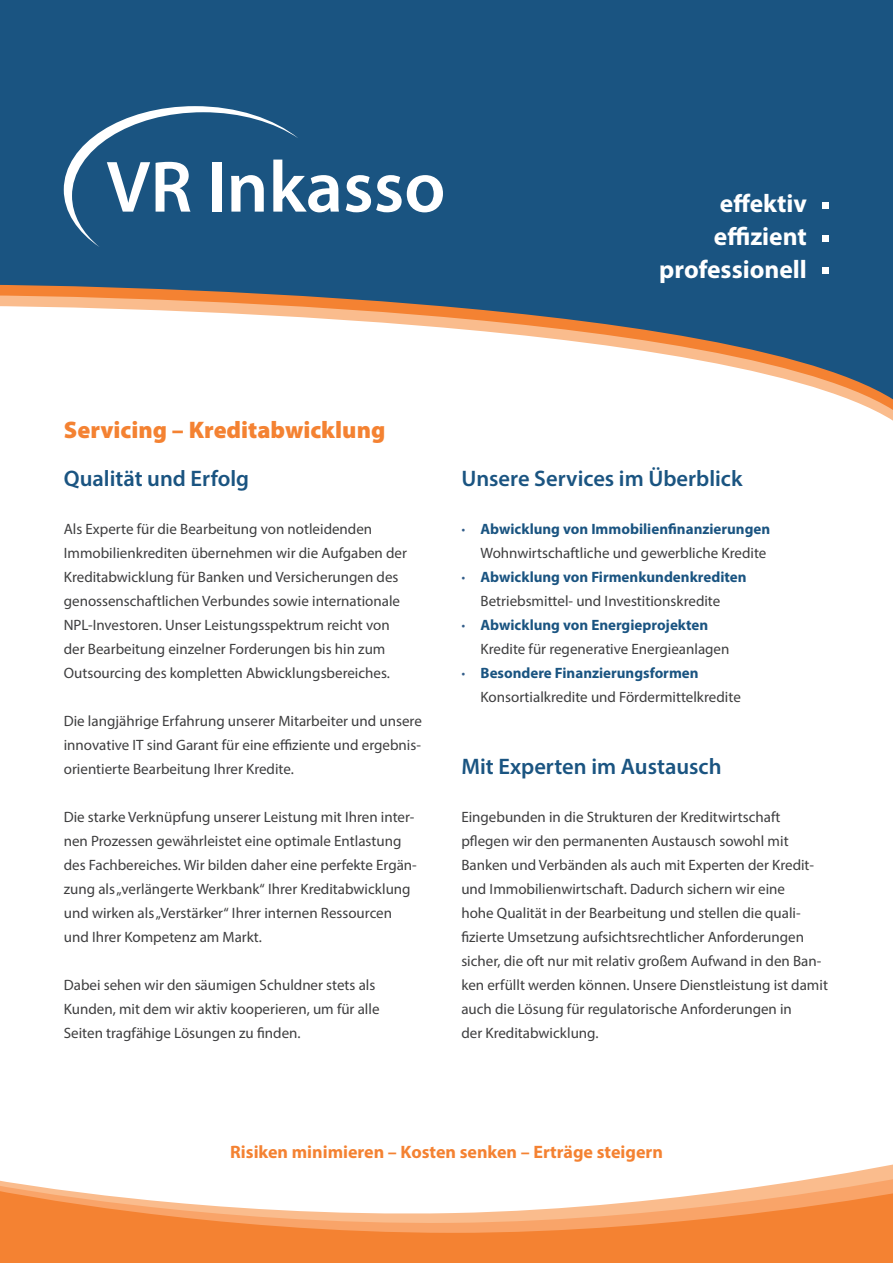
<style>
.page{position:relative;width:893px;height:1263px;background:#fff}
.page>*{position:absolute;margin:0;border:0;box-sizing:border-box;transform-origin:0 0}
.t1{font:600 73.35px "Myriad Pro";color:#fff}
.t2{font:700 25.5px/33px "Myriad Pro";color:#fff;text-align:right}
.t3{font:900 24px "Myriad Pro";color:#f48232}
.t4{font:600 22.5px "Myriad Pro";color:#1a5481}
.t5{font:700 18px "Myriad Pro";color:#f48232}
.t6{font:15px/24px "Myriad Pro";color:#3e3e3f}
.t7{font:700 15px "Myriad Pro";color:#1a5481}
.s1{color:#335e8a}
</style>
<div class="page">
<svg style="left:0;top:0;width:893px;height:421px;fill:#1a5481"></svg>
<div style="left:823px;top:202px;width:6px;height:7px;background:#fff"></div>
<svg style="left:823px;top:235px;width:6px;height:6px"></svg>
<div style="left:823px;top:267px;width:6px;height:7px;background:#fff"></div>
<svg style="left:823px;top:1164px;width:70px;height:13px"></svg>
<svg style="left:1px;top:1177px;width:892px;height:14px"></svg>
<svg style="left:1px;top:1191px;width:892px;height:72px;background:#f69f61"></svg>
<svg style="left:0;top:1180px;width:1px;height:83px"></svg>
<svg style="left:64px;top:106px;width:234px;height:141px;background:#285f89"></svg>
<h1 class="t1" style="left:106px;top:140px;width:341px">VR Inkasso</h1>
<h2 class="t2" style="left:659px;top:186px;width:149px">effektiv effizient professionell</h2>
<h3 class="t3" style="left:64px;top:414px;width:323px">Servicing – Kreditabwicklung</h3>
<h3 class="t4" style="left:64px;top:464px;width:187px">Qualität und Erfolg</h3>
<p class="t6" style="left:64px;top:517px;width:345px">Als Experte für die Bearbeitung von notleidenden Immobilienkrediten übernehmen wir die Aufgaben der Kreditabwicklung für Banken und Versicherungen des genossenschaftlichen Verbundes sowie internationale NPL-Investoren. Unser Leistungsspektrum reicht von der Bearbeitung einzelner Forderungen bis hin zum Outsourcing des kompletten Abwicklungsbereiches.</p>
<p class="t6" style="left:64px;top:709px;width:360px">Die langjährige Erfahrung unserer Mitarbeiter und unsere innovative IT sind Garant für eine effiziente und ergebnis&shy;orientierte Bearbeitung Ihrer Kredite.</p>
<p class="t6" style="left:64px;top:805px;width:355px">Die starke Verknüpfung unserer Leistung mit Ihren inter&shy;nen Prozessen gewährleistet eine optimale Entlastung des Fachbereiches. Wir bilden daher eine perfekte Ergän&shy;zung als „verlängerte Werkbank“ Ihrer Kreditabwicklung und wirken als „Verstärker“ Ihrer internen Ressourcen und Ihrer Kompetenz am Markt.</p>
<p class="t6" style="left:64px;top:973px;width:317px">Dabei sehen wir den säumigen Schuldner stets als<br>Kunden, mit dem wir aktiv kooperieren, um für alle<br>Seiten tragfähige Lösungen zu finden.</p>
<h3 class="t4" style="left:461px;top:464px;width:283px">Unsere Services im Überblick</h3>
<p class="t7" style="left:461px;top:519px;width:310px"><span class="s1">·</span> Abwicklung von Immobilienfinanzierungen</p>
<p class="t6" style="left:480px;top:541px;width:287px">Wohnwirtschaftliche und gewerbliche Kredite</p>
<p class="t7" style="left:461px;top:567px;width:287px"><span class="s1">·</span> Abwicklung von Firmenkundenkrediten</p>
<p class="t6" style="left:480px;top:589px;width:241px">Betriebsmittel- und Investitionskredite</p>
<p class="t7" style="left:461px;top:615px;width:248px"><span class="s1">·</span> Abwicklung von Energieprojekten</p>
<p class="t6" style="left:480px;top:637px;width:250px">Kredite für regenerative Energieanlagen</p>
<p class="t7" style="left:461px;top:663px;width:239px"><span class="s1">·</span> Besondere Finanzierungsformen</p>
<p class="t6" style="left:480px;top:685px;width:262px">Konsortialkredite und Fördermittelkredite</p>
<h3 class="t4" style="left:461px;top:752px;width:262px">Mit Experten im Austausch</h3>
<p class="t6" style="left:461px;top:805px;width:368px">Eingebunden in die Strukturen der Kreditwirtschaft pflegen wir den permanenten Austausch sowohl mit Banken und Verbänden als auch mit Experten der Kredit&shy;und Immobilienwirtschaft. Dadurch sichern wir eine<br>hohe Qualität in der Bearbeitung und stellen die quali&shy;fizierte Umsetzung aufsichtsrechtlicher Anforderungen sicher, die oft nur mit relativ großem Aufwand in den Ban&shy;ken erfüllt werden können. Unsere Dienstleistung ist damit auch die Lösung für regulatorische Anforderungen in<br>der Kreditabwicklung.</p>
<p class="t5" style="left:230px;top:1140px;width:434px">Risiken minimieren – Kosten senken – Erträge steigern</p>
</div>
